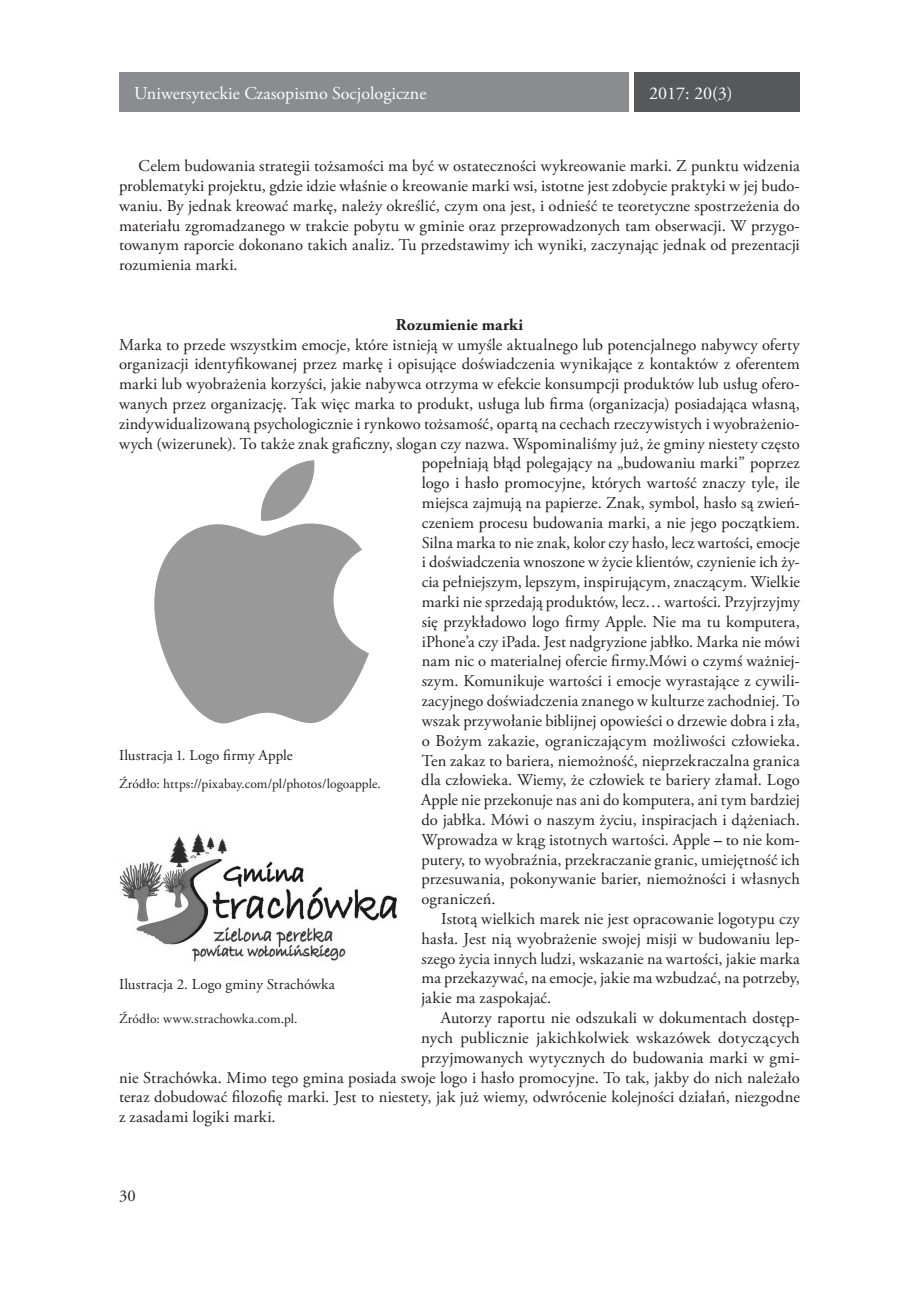
<style>
.page{position:relative;width:919px;height:1289px;background:#fff}
.page>*{position:absolute;margin:0;border:0;box-sizing:border-box;transform-origin:0 0}
.t1{font:18px "Adobe Garamond Pro";color:#fff}
.t2{font:16.5px/19.8px "Adobe Garamond Pro";letter-spacing:.005em;color:#231f20;text-align:justify}
.t3{font:700 16.5px "Adobe Garamond Pro";letter-spacing:.005em;color:#231f20}
.t4{font:15px "Adobe Garamond Pro";letter-spacing:.01em;color:#231f20}
.t5{font:13.5px "Adobe Garamond Pro";letter-spacing:.01em;color:#231f20}
.s1{font-weight:700}
</style>
<div class="page">
<div style="left:119px;top:72px;width:509px;height:40px;background:#8a8c8f"></div>
<div style="left:634px;top:72px;width:165px;height:40px;background:#57585a"></div>
<img style="left:119px;top:833px;width:279px;height:129px">
<svg style="left:154px;top:460px;width:215px;height:263px"></svg>
<p class="t1" style="left:134px;top:82px;width:294px">Uniwersyteckie Czasopismo Socjologiczne</p>
<p class="t1" style="left:649px;top:82px;width:85px">2017: 20(3)</p>
<p class="t2" style="left:119px;top:157px;width:682px;text-indent:20px">Celem budowania strategii tożsamości ma być w ostateczności wykreowanie marki. Z punktu widzenia problematyki projektu, gdzie idzie właśnie o kreowanie marki wsi, istotne jest zdobycie praktyki w jej budo&shy;waniu. By jednak kreować markę, należy określić, czym ona jest, i odnieść te teoretyczne spostrzeżenia do materiału zgromadzanego w trakcie pobytu w gminie oraz przeprowadzonych tam obserwacji. W przygo&shy;towanym raporcie dokonano takich analiz. Tu przedstawimy ich wyniki, zaczynając jednak od prezentacji rozumienia marki.</p>
<p class="t3" style="left:395px;top:315px;width:129px">Rozumienie marki</p>
<p class="t2" style="left:119px;top:335px;width:682px">Marka to przede wszystkim emocje, które istnieją w umyśle aktualnego lub potencjalnego nabywcy oferty</p>
<p class="t2" style="left:119px;top:355px;width:682px">organizacji identyfikowanej przez markę i opisujące doświadczenia wynikające z kontaktów z oferentem</p>
<p class="t2" style="left:119px;top:374px;width:682px">marki lub wyobrażenia korzyści, jakie nabywca otrzyma w efekcie konsumpcji produktów lub usług ofero-</p>
<p class="t2" style="left:119px;top:394px;width:682px">wanych przez organizację. Tak więc marka to produkt, usługa lub firma (organizacja) posiadająca własną,</p>
<p class="t2" style="left:119px;top:414px;width:682px">zindywidualizowaną psychologicznie i rynkowo tożsamość, opartą na cechach rzeczywistych i wyobrażenio-</p>
<p class="t2" style="left:119px;top:434px;width:682px">wych (wizerunek). To także znak graficzny, slogan czy nazwa. Wspominaliśmy już, że gminy niestety często</p>
<p class="t2" style="left:422px;top:454px;width:379px">popełniają błąd polegający na „budowaniu marki” poprzez</p>
<p class="t2" style="left:422px;top:473px;width:379px">logo i hasło promocyjne, których wartość znaczy tyle, ile</p>
<p class="t2" style="left:422px;top:493px;width:379px">miejsca zajmują na papierze. Znak, symbol, hasło są zwień-</p>
<p class="t2" style="left:422px;top:513px;width:379px">czeniem procesu budowania marki, a nie jego początkiem.</p>
<p class="t2" style="left:422px;top:533px;width:379px">Silna marka to nie znak, kolor czy hasło, lecz wartości, emocje</p>
<p class="t2" style="left:422px;top:553px;width:379px">i doświadczenia wnoszone w życie klientów, czynienie ich ży-</p>
<p class="t2" style="left:422px;top:572px;width:379px">cia pełniejszym, lepszym, inspirującym, znaczącym. Wielkie</p>
<p class="t2" style="left:422px;top:592px;width:379px">marki nie sprzedają produktów, lecz… wartości. Przyjrzyjmy</p>
<p class="t2" style="left:422px;top:612px;width:379px">się przykładowo logo firmy Apple. Nie ma tu komputera,</p>
<p class="t2" style="left:422px;top:632px;width:379px">iPhone’a czy iPada. Jest nadgryzione jabłko. Marka nie mówi</p>
<p class="t2" style="left:422px;top:652px;width:379px">nam nic o materialnej ofercie firmy.Mówi o czymś ważniej-</p>
<p class="t2" style="left:422px;top:671px;width:379px">szym. Komunikuje wartości i emocje wyrastające z cywili-</p>
<p class="t2" style="left:422px;top:691px;width:379px">zacyjnego doświadczenia znanego w kulturze zachodniej. To</p>
<p class="t2" style="left:422px;top:711px;width:379px">wszak przywołanie biblijnej opowieści o drzewie dobra i zła,</p>
<p class="t2" style="left:422px;top:731px;width:379px">o Bożym zakazie, ograniczającym możliwości człowieka.</p>
<p class="t2" style="left:422px;top:751px;width:379px">Ten zakaz to bariera, niemożność, nieprzekraczalna granica</p>
<p class="t2" style="left:421px;top:770px;width:380px">dla człowieka. Wiemy, że człowiek te bariery złamał. Logo</p>
<p class="t2" style="left:421px;top:790px;width:380px">Apple nie przekonuje nas ani do komputera, ani tym bardziej</p>
<p class="t2" style="left:421px;top:810px;width:380px">do jabłka. Mówi o naszym życiu, inspiracjach i dążeniach.</p>
<p class="t2" style="left:421px;top:830px;width:380px">Wprowadza w krąg istotnych wartości. Apple <span class="s1">–</span> to nie kom-</p>
<p class="t2" style="left:421px;top:850px;width:380px">putery, to wyobraźnia, przekraczanie granic, umiejętność ich</p>
<p class="t2" style="left:421px;top:869px;width:380px">przesuwania, pokonywanie barier, niemożności i własnych</p>
<p class="t2" style="left:421px;top:889px;width:75px">ograniczeń.</p>
<p class="t2" style="left:441px;top:909px;width:360px">Istotą wielkich marek nie jest opracowanie logotypu czy</p>
<p class="t2" style="left:421px;top:929px;width:380px">hasła. Jest nią wyobrażenie swojej misji w budowaniu lep-</p>
<p class="t2" style="left:421px;top:949px;width:379px">szego życia innych ludzi, wskazanie na wartości, jakie marka</p>
<p class="t2" style="left:421px;top:968px;width:379px">ma przekazywać, na emocje, jakie ma wzbudzać, na potrzeby,</p>
<p class="t2" style="left:421px;top:988px;width:132px">jakie ma zaspokajać.</p>
<p class="t2" style="left:440px;top:1008px;width:360px">Autorzy raportu nie odszukali w dokumentach dostęp-</p>
<p class="t2" style="left:421px;top:1028px;width:380px">nych publicznie jakichkolwiek wskazówek dotyczących</p>
<p class="t2" style="left:421px;top:1048px;width:380px">przyjmowanych wytycznych do budowania marki w gmi-</p>
<p class="t2" style="left:119px;top:1067px;width:682px">nie Strachówka. Mimo tego gmina posiada swoje logo i hasło promocyjne. To tak, jakby do nich należało</p>
<p class="t2" style="left:119px;top:1087px;width:682px">teraz dobudować filozofię marki. Jest to niestety, jak już wiemy, odwrócenie kolejności działań, niezgodne</p>
<p class="t2" style="left:119px;top:1107px;width:158px">z zasadami logiki marki.</p>
<p class="t4" style="left:119px;top:745px;width:175px">Ilustracja 1. Logo firmy Apple</p>
<p class="t5" style="left:119px;top:776px;width:263px">Źródło: https://pixabay.com/pl/photos/logoapple.</p>
<p class="t4" style="left:119px;top:975px;width:217px">Ilustracja 2. Logo gminy Strachówka</p>
<p class="t5" style="left:119px;top:1010px;width:180px">Źródło: www.strachowka.com.pl.</p>
<p class="t2" style="left:119px;top:1186px;width:18px">30</p>
</div>
